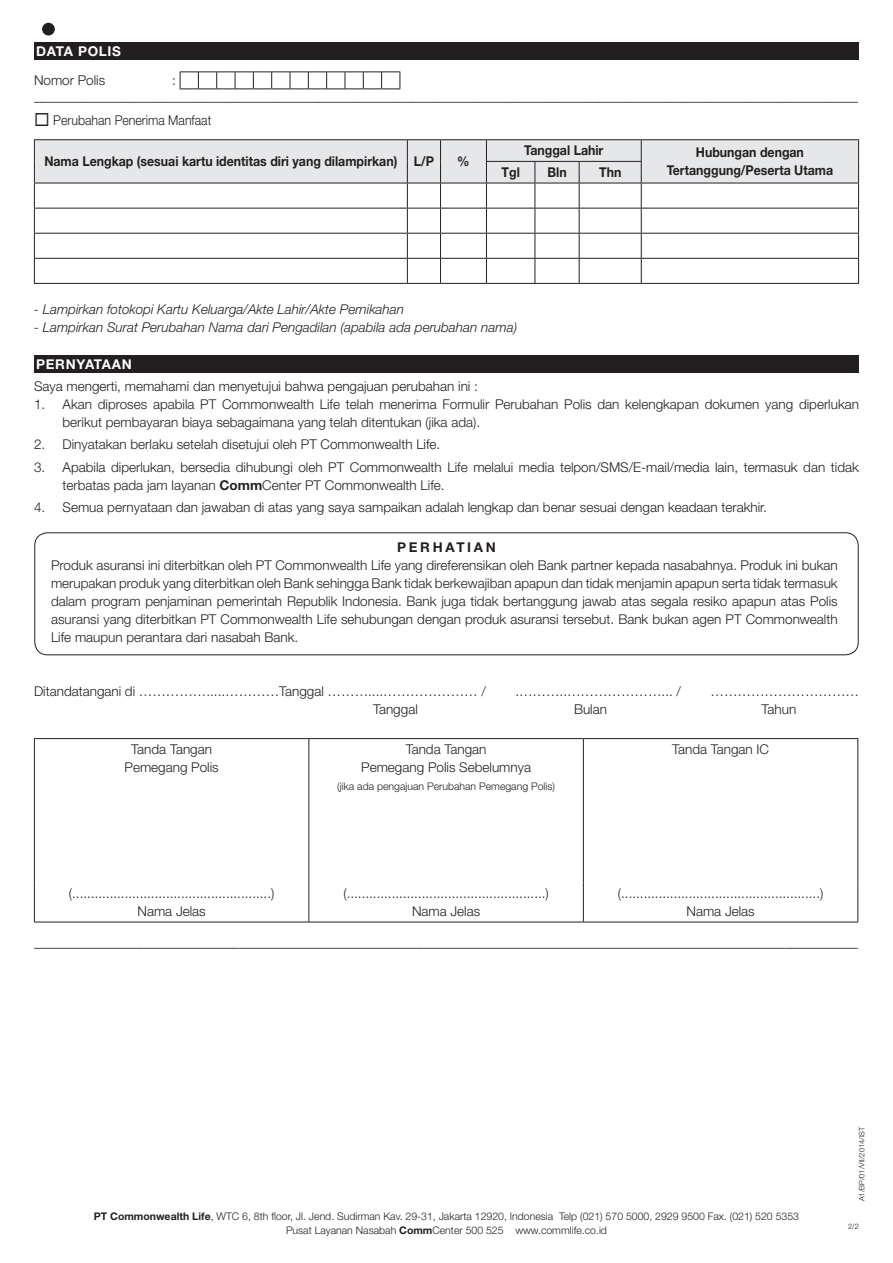
<style>
.page{position:relative;width:893px;height:1263px;background:#fff}
.page>*{position:absolute;margin:0;border:0;box-sizing:border-box;transform-origin:0 0}
.t1{font:300 13.5px/18px "Helvetica Neue LT Std";color:#231f20;text-align:center}
.t2{font:italic 300 13.5px "Helvetica Neue LT Std";color:#231f20}
.t3{font:700 13.5px "Helvetica Neue LT Std";color:#231f20;scale:.92 1}
.t4{font:300 13.5px "Helvetica Neue LT Std";color:#231f20;scale:.92 1}
.t5{font:700 13.5px "Helvetica Neue LT Std";letter-spacing:.05em;color:#fff}
.t6{font:700 13.5px "Helvetica Neue LT Std";letter-spacing:.2em;color:#231f20}
.t7{font:300 10.5px/13.5px "Helvetica Neue LT Std";color:#231f20;text-align:center}
.t8{font:300 7.5px "Helvetica Neue LT Std";color:#231f20}
.s1{font-weight:700}
</style>
<div class="page">
<div style="left:34px;top:43px;width:825px;height:17px;background:#231f20"></div>
<svg style="left:180px;top:72px;width:221px;height:18px"></svg>
<hr style="left:34px;top:139px;width:373px;height:1px;background:#231f20">
<hr style="left:407px;top:139px;width:34px;height:1px;background:#231f20">
<hr style="left:441px;top:139px;width:45px;height:1px;background:#231f20">
<hr style="left:486px;top:139px;width:49px;height:1px;background:#231f20">
<hr style="left:535px;top:139px;width:44px;height:1px;background:#231f20">
<hr style="left:579px;top:139px;width:62px;height:1px;background:#231f20">
<hr style="left:641px;top:139px;width:218px;height:1px;background:#231f20">
<svg style="left:34px;top:140px;width:825px;height:143px"></svg>
<hr style="left:34px;top:283px;width:373px;height:1px;background:#231f20">
<hr style="left:407px;top:283px;width:34px;height:1px;background:#231f20">
<hr style="left:441px;top:283px;width:45px;height:1px;background:#231f20">
<hr style="left:486px;top:283px;width:49px;height:1px;background:#231f20">
<hr style="left:535px;top:283px;width:44px;height:1px;background:#231f20">
<hr style="left:579px;top:283px;width:62px;height:1px;background:#231f20">
<hr style="left:641px;top:283px;width:218px;height:1px;background:#231f20">
<div style="left:34px;top:355px;width:825px;height:17px;background:#231f20"></div>
<hr style="left:34px;top:738px;width:275px;height:1px;background:#231f20">
<hr style="left:34px;top:739px;width:1px;height:143px;background:#231f20">
<hr style="left:309px;top:738px;width:274px;height:1px;background:#231f20">
<hr style="left:308px;top:739px;width:1px;height:143px;background:#231f20">
<hr style="left:583px;top:738px;width:275px;height:1px;background:#231f20">
<hr style="left:583px;top:739px;width:1px;height:143px;background:#231f20">
<hr style="left:857px;top:739px;width:1px;height:143px;background:#231f20">
<hr style="left:34px;top:882px;width:1px;height:40px;background:#231f20">
<hr style="left:308px;top:882px;width:1px;height:40px;background:#231f20">
<hr style="left:583px;top:882px;width:1px;height:40px;background:#231f20">
<hr style="left:857px;top:882px;width:1px;height:40px;background:#231f20">
<hr style="left:34px;top:922px;width:275px;height:1px;background:#231f20">
<hr style="left:309px;top:922px;width:274px;height:1px;background:#231f20">
<hr style="left:583px;top:922px;width:275px;height:1px;background:#231f20">
<div style="left:34px;top:532px;width:825px;height:123px;border:1px solid #231f20;border-radius:13px"></div>
<div style="left:42px;top:23px;width:13px;height:12px;background:#231f20;border-radius:50%"></div>
<p class="t5" style="left:36px;top:43px;width:86px">DATA POLIS</p>
<p class="t1" style="left:34px;top:71px;width:73px">Nomor Polis</p>
<p class="t1" style="left:34px;top:70px;width:825px;line-height:20.7px;text-align:left;text-indent:138px">: ––––––––––––––––––––––––––––––––––––––––––––––––––––––––––––––––––––––––––––––––––––––––––––––––––––––––––––––––––––––––––––</p>
<p class="t4" style="left:34px;top:112px;width:194px">◻ Perubahan Penerima Manfaat</p>
<p class="t3" style="left:44px;top:153px;width:425px">Nama Lengkap (sesuai kartu identitas diri yang dilampirkan) L/P</p>
<p class="t3" style="left:457px;top:153px;width:15px">%</p>
<p class="t3" style="left:524px;top:142px;width:88px">Tanggal Lahir</p>
<p class="t3" style="left:696px;top:144px;width:119px">Hubungan dengan</p>
<p class="t3" style="left:502px;top:164px;width:21px">Tgl</p>
<p class="t3" style="left:547px;top:164px;width:22px">Bln</p>
<p class="t3" style="left:599px;top:164px;width:26px">Thn</p>
<p class="t3" style="left:667px;top:162px;width:182px">Tertanggung/Peserta Utama</p>
<p class="t2" style="left:34px;top:301px;width:372px">- Lampirkan fotokopi Kartu Keluarga/Akte Lahir/Akte Pernikahan</p>
<p class="t2" style="left:34px;top:319px;width:485px">- Lampirkan Surat Perubahan Nama dari Pengadilan (apabila ada perubahan nama)</p>
<p class="t5" style="left:36px;top:356px;width:97px">PERNYATAAN</p>
<p class="t1" style="left:34px;top:377px;width:445px">Saya mengerti, memahami dan menyetujui bahwa pengajuan perubahan ini :</p>
<p class="t1" style="left:63px;top:395px;width:798px;text-align:left;text-indent:-28px">1. Akan diproses apabila PT Commonwealth Life telah menerima Formulir Perubahan Polis dan kelengkapan dokumen yang diperlukan berikut pembayaran biaya sebagaimana yang telah ditentukan (jika ada).</p>
<p class="t1" style="left:34px;top:435px;width:408px">2. Dinyatakan berlaku setelah disetujui oleh PT Commonwealth Life.</p>
<p class="t1" style="left:63px;top:458px;width:798px;text-align:left;text-indent:-28px">3. Apabila diperlukan, bersedia dihubungi oleh PT Commonwealth Life melalui media telpon/SMS/E-mail/media lain, termasuk dan tidak terbatas pada jam layanan <span class="s1">Comm</span>Center PT Commonwealth Life.</p>
<p class="t1" style="left:34px;top:498px;width:734px">4. Semua pernyataan dan jawaban di atas yang saya sampaikan adalah lengkap dan benar sesuai dengan keadaan terakhir.</p>
<p class="t6" style="left:397px;top:539px;width:100px">PERHATIAN</p>
<p class="t1" style="left:51px;top:556px;width:788px;text-align:justify">Produk asuransi ini diterbitkan oleh PT Commonwealth Life yang direferensikan oleh Bank partner kepada nasabahnya. Produk ini bukan merupakan produk yang diterbitkan oleh Bank sehingga Bank tidak berkewajiban apapun dan tidak menjamin apapun serta tidak termasuk dalam program penjaminan pemerintah Republik Indonesia. Bank juga tidak bertanggung jawab atas segala resiko apapun atas Polis asuransi yang diterbitkan PT Commonwealth Life sehubungan dengan produk asuransi tersebut. Bank bukan agen PT Commonwealth Life maupun perantara dari nasabah Bank.</p>
<p class="t1" style="left:34px;top:682px;width:453px">Ditandatangani di …………….....…………Tanggal ………....………………… /</p>
<p class="t1" style="left:515px;top:682px;width:167px">.………..…………………... /</p>
<p class="t1" style="left:710px;top:682px;width:150px">……………………………</p>
<p class="t1" style="left:373px;top:700px;width:46px">Tanggal</p>
<p class="t1" style="left:574px;top:700px;width:35px">Bulan</p>
<p class="t1" style="left:762px;top:700px;width:36px">Tahun</p>
<p class="t1" style="left:124px;top:740px;width:96px">Tanda Tangan<br>Pemegang Polis</p>
<p class="t1" style="left:361px;top:740px;width:171px">Tanda Tangan<br>Pemegang Polis Sebelumnya</p>
<p class="t7" style="left:337px;top:779px;width:219px">(jika ada pengajuan Perubahan Pemegang Polis)</p>
<p class="t1" style="left:672px;top:740px;width:99px">Tanda Tangan IC</p>
<p class="t1" style="left:69px;top:884px;width:207px">(.....................................................)<br>Nama Jelas</p>
<p class="t1" style="left:343px;top:884px;width:207px">(.....................................................)<br>Nama Jelas</p>
<p class="t1" style="left:618px;top:884px;width:207px">(.....................................................)<br>Nama Jelas</p>
<p class="t1" style="left:34px;top:938px;width:825px">––––––––––––––––––––––––––––––––––––––––––––––––––––––––––––––––––––––––––––––––––––––––––––––––––––––––––––––––––––––––––––</p>
<p class="t7" style="left:94px;top:1209px;width:707px"><span class="s1">PT Commonwealth Life</span>, WTC 6, 8th floor, Jl. Jend. Sudirman Kav. 29-31, Jakarta 12920, Indonesia Telp (021) 570 5000, 2929 9500 Fax. (021) 520 5353<br>Pusat Layanan Nasabah <span class="s1">Comm</span>Center 500 525 www.commlife.co.id</p>
<p class="t8" style="left:857px;top:1201px;width:76px;rotate:-90deg">A1/BP/01/VII/2014/IST</p>
<p class="t8" style="left:848px;top:1222px;width:12px">2/2</p>
</div>
